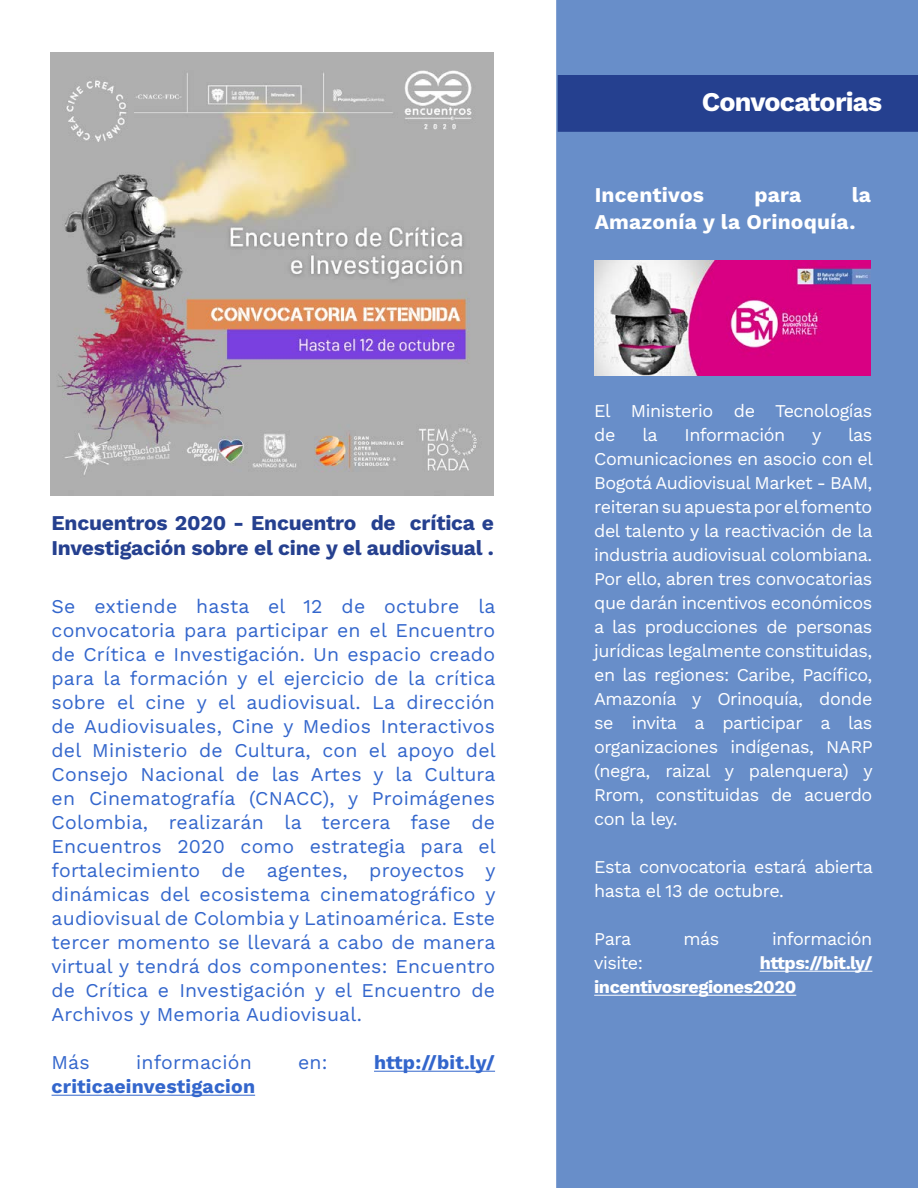
<style>
.page{position:relative;width:918px;height:1188px;background:#fff}
.page>*{position:absolute;margin:0;border:0;box-sizing:border-box;transform-origin:0 0}
.t1{font:700 27px "Work Sans";letter-spacing:-.03em;color:#fff}
.t2{font:700 21px/25.2px "Work Sans";letter-spacing:-.01em;color:#25408f}
.t3{font:700 21px/27px "Work Sans";letter-spacing:.01em;color:#fff}
.t4{font:19.5px/24px "Work Sans";letter-spacing:.01em;color:#36c;text-align:justify}
.t5{font:700 19.5px "Work Sans";letter-spacing:.01em;color:#36c}
.t6{font:18px/24px "Work Sans";letter-spacing:-.025em;color:#fff}
.t7{font:700 18px/24px "Work Sans";letter-spacing:-.025em;color:#fff}
</style>
<div class="page">
<hr style="left:374px;top:1071px;width:121px;height:1px;background:#36c">
<hr style="left:52px;top:1095px;width:203px;height:1px;background:#36c">
<img style="left:50px;top:52px;width:444px;height:444px">
<div style="left:556px;top:0;width:362px;height:1188px;background:#688ec9"></div>
<hr style="left:760px;top:971px;width:112px;height:1px;background:#fff">
<hr style="left:594px;top:995px;width:202px;height:1px;background:#fff">
<div style="left:558px;top:75px;width:360px;height:57px;background:#25408f"></div>
<img style="left:594px;top:260px;width:277px;height:116px">
<p class="t2" style="left:52px;top:509px;width:444px">Encuentros 2020 - Encuentro de crítica e<br>Investigación sobre el cine y el audiovisual .</p>
<p class="t4" style="left:52px;top:594px;width:446px">Se extiende hasta el 12 de octubre la convocatoria para participar en el Encuentro de Crítica e Investigación. Un espacio creado para la formación y el ejercicio de la crítica sobre el cine y el audiovisual. La dirección de Audiovisuales, Cine y Medios Interactivos del Ministerio de Cultura, con el apoyo del Consejo Nacional de las Artes y la Cultura en Cinematografía (CNACC), y Proimágenes Colombia, realizarán la tercera fase de Encuentros 2020 como estrategia para el fortalecimiento de agentes, proyectos y dinámicas del ecosistema cinematográfico y audiovisual de Colombia y Latinoamérica. Este tercer momento se llevará a cabo de manera virtual y tendrá dos componentes: Encuentro de Crítica e Investigación y el Encuentro de Archivos y Memoria Audiovisual.</p>
<p class="t4" style="left:52px;top:1050px;width:40px">Más</p>
<p class="t4" style="left:136px;top:1050px;width:117px">información</p>
<p class="t4" style="left:298px;top:1050px;width:31px">en:</p>
<p class="t5" style="left:374px;top:1048px;width:123px">http://bit.ly/</p>
<p class="t5" style="left:52px;top:1072px;width:205px">criticaeinvestigacion</p>
<h1 class="t1" style="left:702px;top:81px;width:182px">Convocatorias</h1>
<p class="t3" style="left:595px;top:181px;width:111px">Incentivos</p>
<p class="t3" style="left:754px;top:181px;width:48px">para</p>
<p class="t3" style="left:595px;top:181px;width:278px;text-indent:257px">la<br>Amazonía y la Orinoquía.</p>
<p class="t6" style="left:594px;top:399px;width:280px">El Ministerio de Tecnologías de</p>
<p class="t6" style="left:643px;top:423px;width:17px">la</p>
<p class="t6" style="left:685px;top:423px;width:102px">Información</p>
<p class="t6" style="left:812px;top:423px;width:11px">y</p>
<p class="t6" style="left:594px;top:423px;width:280px;text-align:justify;text-indent:254px">las Comunicaciones en asocio con el Bogotá Audiovisual Market - BAM, reiteran su apuesta por el fomento del talento y la reactivación de la industria audiovisual colombiana.<br>Por ello, abren tres convocatorias que darán incentivos económicos a las producciones de personas jurídicas legalmente constituidas, en las regiones: Caribe, Pacífico, Amazonía y Orinoquía, donde se invita a participar a las organizaciones indígenas, NARP (negra, raizal y palenquera) y Rrom, constituidas de acuerdo con la ley.</p>
<p class="t6" style="left:594px;top:854px;width:280px">Esta convocatoria estará abierta hasta el 13 de octubre.</p>
<p class="t6" style="left:594px;top:927px;width:39px">Para</p>
<p class="t6" style="left:683px;top:927px;width:37px">más</p>
<p class="t6" style="left:772px;top:927px;width:102px">información</p>
<p class="t6" style="left:594px;top:951px;width:50px">visite:</p>
<p class="t7" style="left:594px;top:951px;width:280px;text-indent:166px">https://bit.ly/ incentivosregiones2020</p>
</div>
